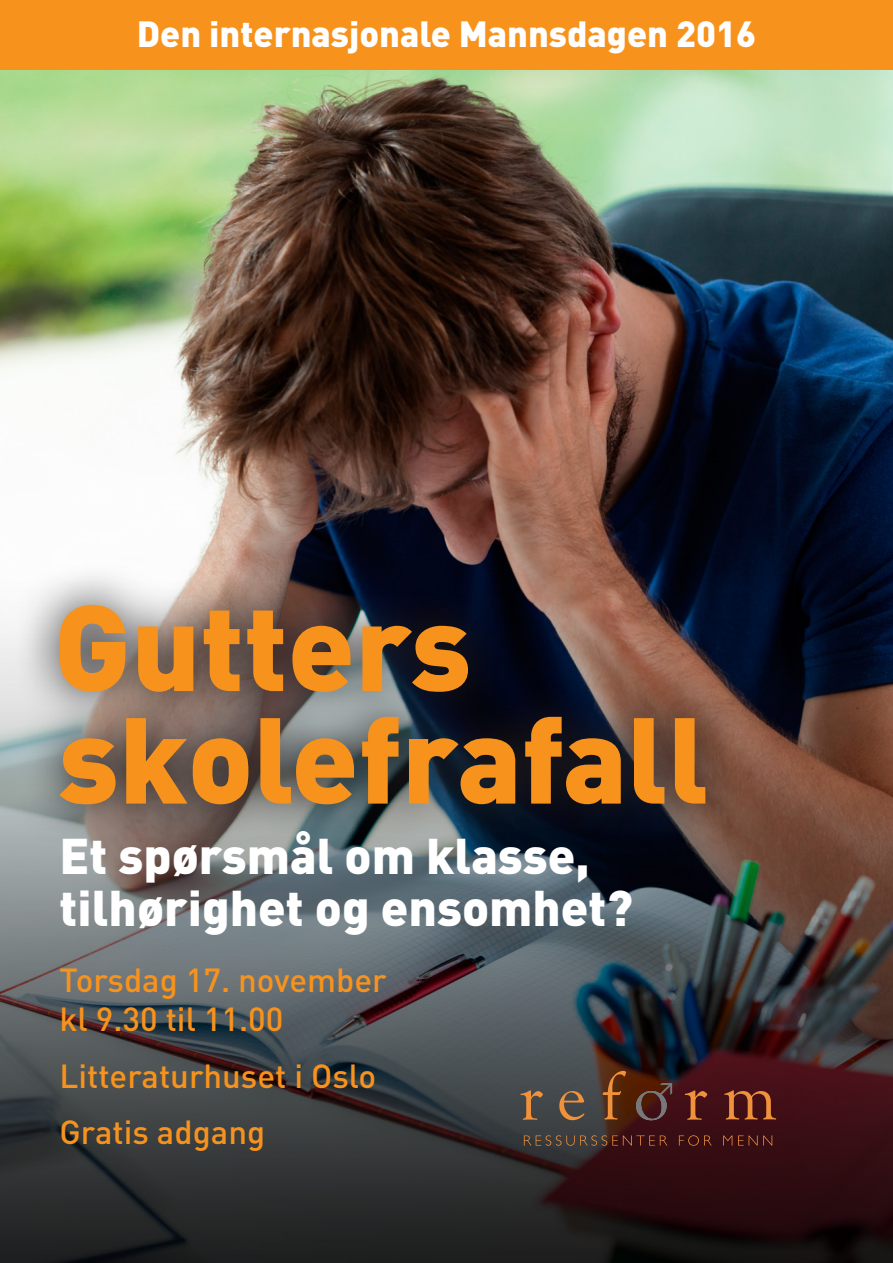
<style>
.page{position:relative;width:893px;height:1263px;background:#fff}
.page>*{position:absolute;margin:0;border:0;box-sizing:border-box;transform-origin:0 0}
.t1{font:900 49.5px "DIN";color:#fff}
.t2{font:900 36px "DIN";color:#fff}
.t3{font:500 33px/39.6px "DIN";color:#f7931d}
</style>
<div class="page">
<img style="left:0;top:70px;width:893px;height:1193px">
<svg style="left:17px;top:563px;width:729px;height:283px;background:#665d5e"></svg>
<svg style="left:59px;top:605px;width:409px;height:87px;background:#a8733a"></svg>
<svg style="left:60px;top:717px;width:645px;height:87px;background:#9e6c33"></svg>
<svg style="left:520px;top:1090px;width:23px;height:30px"></svg>
<svg style="left:559px;top:1091px;width:25px;height:29px"></svg>
<svg style="left:603px;top:1071px;width:23px;height:48px"></svg>
<svg style="left:685px;top:1090px;width:22px;height:30px"></svg>
<svg style="left:724px;top:1090px;width:52px;height:29px;background:#7a3922"></svg>
<svg style="left:636px;top:1083px;width:36px;height:37px"></svg>
<svg style="left:524px;top:1135px;width:143px;height:11px;background:#53372e"></svg>
<svg style="left:679px;top:1135px;width:33px;height:11px"></svg>
<svg style="left:723px;top:1135px;width:9px;height:10px"></svg>
<svg style="left:738px;top:1135px;width:34px;height:10px"></svg>
<div style="left:0;top:0;width:893px;height:70px;background:#f7931d"></div>
<p class="t2" style="left:137px;top:10px;width:621px">Den internasjonale Mannsdagen 2016</p>
<p class="t1" style="left:60px;top:823px;width:532px">Et spørsmål om klasse,</p>
<p class="t1" style="left:60px;top:875px;width:575px">tilhørighet og ensomhet?</p>
<p class="t3" style="left:60px;top:959px;width:329px">Torsdag 17. november kl 9.30 til 11.00</p>
<p class="t3" style="left:60px;top:1055px;width:318px">Litteraturhuset i Oslo</p>
<p class="t3" style="left:60px;top:1111px;width:207px">Gratis adgang</p>
</div>
